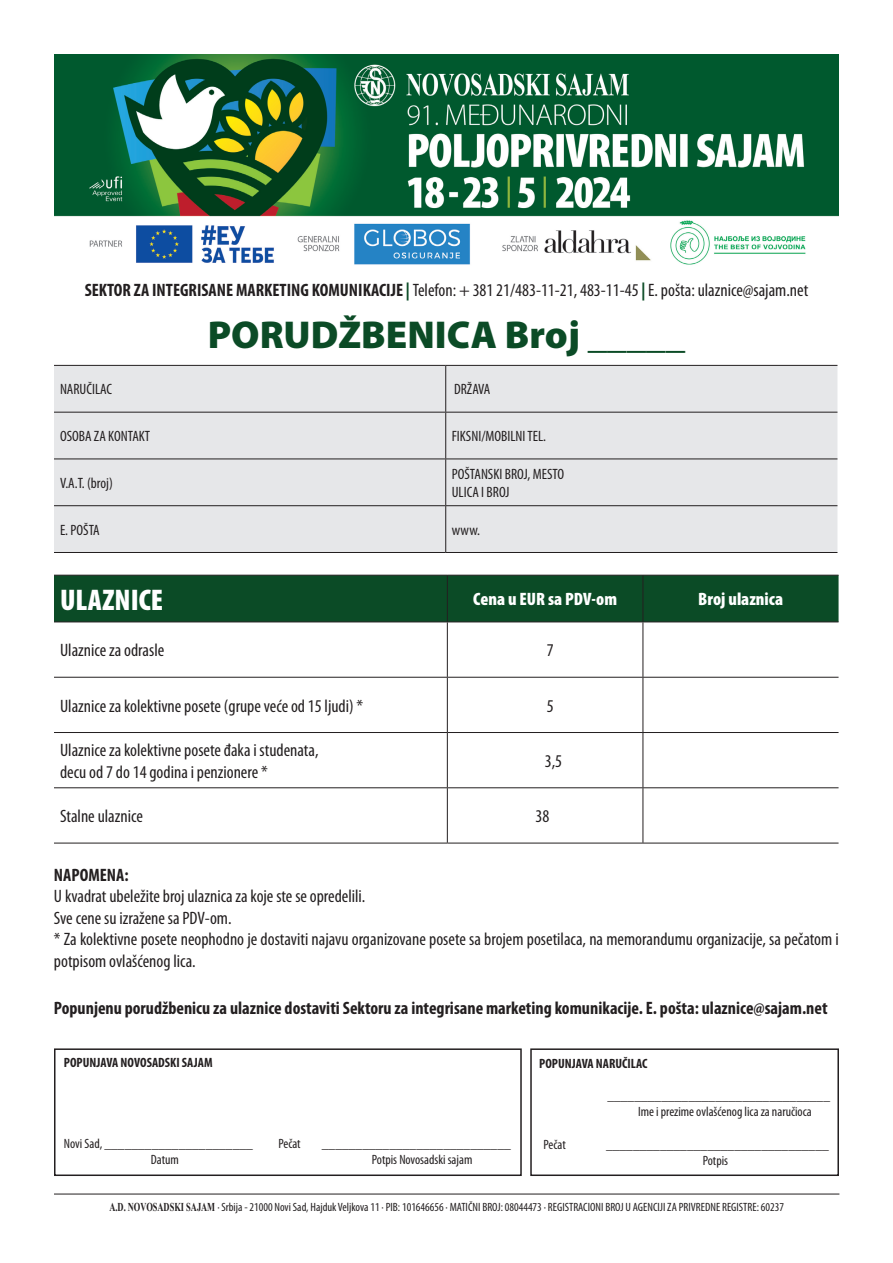
<style>
.page{position:relative;width:893px;height:1263px;background:#fff}
.page>*{position:absolute;margin:0;border:0;box-sizing:border-box;transform-origin:0 0}
.t1{font:900 39px "Myriad Pro";color:#0b4b26}
.t2{font:900 condensed 30px "Myriad Pro";color:#fff}
.t3{font:condensed 18px/21.6px "Myriad Pro";color:#231f20}
.t4{font:700 condensed 18px "Myriad Pro";color:#231f20}
.t5{font:900 condensed 18px "Myriad Pro";color:#fff}
.t6{font:condensed 15px/18px "Myriad Pro";color:#231f20}
.t7{font:condensed 13.5px/16.2px "Myriad Pro";color:#231f20}
.t8{font:700 condensed 13.5px "Myriad Pro";color:#231f20}
.t9{font:condensed 12px "Myriad Pro";color:#231f20}
.s1{font-weight:700}
.s2{font-weight:700;color:#0b4b26}
.s3{font-family:"Times New Roman";font-weight:700;font-stretch:normal}
</style>
<div class="page">
<div style="left:54px;top:366px;width:783px;height:186px;background:#e6e7e9"></div>
<hr style="left:54px;top:365px;width:392px;height:1px;background:#231f20">
<hr style="left:446px;top:365px;width:391px;height:1px;background:#231f20">
<hr style="left:445px;top:366px;width:1px;height:46px;background:#231f20">
<hr style="left:54px;top:412px;width:392px;height:1px;background:#231f20">
<hr style="left:446px;top:412px;width:391px;height:1px;background:#231f20">
<hr style="left:445px;top:412px;width:1px;height:47px;background:#231f20">
<hr style="left:54px;top:459px;width:392px;height:1px;background:#231f20">
<hr style="left:446px;top:459px;width:391px;height:1px;background:#231f20">
<hr style="left:445px;top:459px;width:1px;height:46px;background:#231f20">
<hr style="left:54px;top:505px;width:392px;height:1px;background:#231f20">
<hr style="left:446px;top:505px;width:391px;height:1px;background:#231f20">
<hr style="left:445px;top:506px;width:1px;height:46px;background:#231f20">
<hr style="left:54px;top:552px;width:392px;height:1px;background:#231f20">
<hr style="left:446px;top:552px;width:391px;height:1px;background:#231f20">
<hr style="left:54px;top:1194px;width:785px;height:1px;background:#231f20">
<div style="left:54px;top:576px;width:784px;height:45px;background:#0b4b26"></div>
<hr style="left:54px;top:575px;width:393px;height:1px;background:#231f20">
<hr style="left:447px;top:575px;width:196px;height:1px;background:#231f20">
<hr style="left:447px;top:575px;width:1px;height:46px;background:#231f20">
<hr style="left:643px;top:575px;width:195px;height:1px;background:#231f20">
<hr style="left:643px;top:575px;width:1px;height:46px;background:#231f20">
<hr style="left:54px;top:621px;width:393px;height:1px;background:#231f20">
<hr style="left:447px;top:621px;width:196px;height:1px;background:#231f20">
<hr style="left:447px;top:622px;width:1px;height:55px;background:#231f20">
<hr style="left:643px;top:621px;width:195px;height:1px;background:#231f20">
<hr style="left:643px;top:622px;width:1px;height:55px;background:#231f20">
<hr style="left:54px;top:677px;width:393px;height:1px;background:#231f20">
<hr style="left:447px;top:677px;width:196px;height:1px;background:#231f20">
<hr style="left:447px;top:678px;width:1px;height:54px;background:#231f20">
<hr style="left:643px;top:677px;width:195px;height:1px;background:#231f20">
<hr style="left:643px;top:678px;width:1px;height:54px;background:#231f20">
<hr style="left:54px;top:732px;width:393px;height:1px;background:#231f20">
<hr style="left:447px;top:732px;width:196px;height:1px;background:#231f20">
<hr style="left:447px;top:733px;width:1px;height:54px;background:#231f20">
<hr style="left:643px;top:732px;width:195px;height:1px;background:#231f20">
<hr style="left:643px;top:733px;width:1px;height:54px;background:#231f20">
<hr style="left:54px;top:787px;width:393px;height:1px;background:#231f20">
<hr style="left:447px;top:787px;width:196px;height:1px;background:#231f20">
<hr style="left:447px;top:788px;width:1px;height:55px;background:#231f20">
<hr style="left:643px;top:787px;width:195px;height:1px;background:#231f20">
<hr style="left:643px;top:788px;width:1px;height:55px;background:#231f20">
<hr style="left:54px;top:843px;width:393px;height:1px;background:#231f20">
<hr style="left:447px;top:843px;width:196px;height:1px;background:#231f20">
<hr style="left:643px;top:843px;width:195px;height:1px;background:#231f20">
<div style="left:530px;top:1048px;width:309px;height:128px;border:2px solid #231f20"></div>
<div style="left:54px;top:1048px;width:468px;height:128px;border:2px solid #231f20"></div>
<img style="left:54px;top:54px;width:785px;height:211px">
<p class="t3" style="left:85px;top:280px;width:725px"><span class="s1">SEKTOR ZA INTEGRISANE MARKETING KOMUNIKACIJE</span> <span class="s2">|</span> Telefon: + 381 21/483-11-21, 483-11-45 <span class="s2">|</span> E. pošta: ulaznice@sajam.net</p>
<h1 class="t1" style="left:208px;top:312px;width:479px">PORUDŽBENICA Broj _____</h1>
<p class="t6" style="left:60px;top:381px;width:54px">NARUČILAC</p>
<p class="t6" style="left:454px;top:381px;width:38px">DRŽAVA</p>
<p class="t6" style="left:60px;top:427px;width:92px">OSOBA ZA KONTAKT</p>
<p class="t6" style="left:452px;top:427px;width:96px">FIKSNI/MOBILNI TEL.</p>
<p class="t6" style="left:60px;top:474px;width:54px">V.A.T. (broj)</p>
<p class="t6" style="left:452px;top:465px;width:114px">POŠTANSKI BROJ, MESTO<br>ULICA I BROJ</p>
<p class="t6" style="left:60px;top:521px;width:41px">E. POŠTA</p>
<p class="t6" style="left:452px;top:521px;width:30px">www.</p>
<h2 class="t2" style="left:60px;top:583px;width:105px">ULAZNICE</h2>
<p class="t5" style="left:473px;top:589px;width:145px">Cena u EUR sa PDV-om</p>
<p class="t5" style="left:698px;top:589px;width:87px">Broj ulaznica</p>
<p class="t3" style="left:60px;top:640px;width:106px">Ulaznice za odrasle</p>
<p class="t3" style="left:547px;top:640px;width:8px">7</p>
<p class="t3" style="left:60px;top:695px;width:305px">Ulaznice za kolektivne posete (grupe veće od 15 ljudi) *</p>
<p class="t3" style="left:547px;top:695px;width:8px">5</p>
<p class="t3" style="left:60px;top:740px;width:260px">Ulaznice za kolektivne posete đaka i studenata, decu od 7 do 14 godina i penzionere *</p>
<p class="t3" style="left:545px;top:750px;width:19px">3,5</p>
<p class="t3" style="left:60px;top:806px;width:84px">Stalne ulaznice</p>
<p class="t3" style="left:535px;top:806px;width:15px">38</p>
<p class="t4" style="left:54px;top:865px;width:76px">NAPOMENA:</p>
<p class="t3" style="left:54px;top:886px;width:786px">U kvadrat ubeležite broj ulaznica za koje ste se opredelili.<br>Sve cene su izražene sa PDV-om.<br>* Za kolektivne posete neophodno je dostaviti najavu organizovane posete sa brojem posetilaca, na memorandumu organizacije, sa pečatom i potpisom ovlašćenog lica.</p>
<p class="t4" style="left:54px;top:998px;width:775px">Popunjenu porudžbenicu za ulaznice dostaviti Sektoru za integrisane marketing komunikacije. E. pošta: ulaznice@sajam.net</p>
<p class="t8" style="left:64px;top:1055px;width:150px">POPUNJAVA NOVOSADSKI SAJAM</p>
<p class="t7" style="left:64px;top:1136px;width:190px">Novi Sad, ______________________</p>
<p class="t7" style="left:278px;top:1136px;width:24px">Pečat</p>
<p class="t7" style="left:322px;top:1136px;width:191px">____________________________</p>
<p class="t7" style="left:151px;top:1152px;width:29px">Datum</p>
<p class="t7" style="left:372px;top:1152px;width:102px">Potpis Novosadski sajam</p>
<p class="t8" style="left:539px;top:1056px;width:110px">POPUNJAVA NARUČILAC</p>
<p class="t7" style="left:638px;top:1088px;width:193px;text-indent:-31px">_________________________________<br>Ime i prezime ovlašćenog lica za naručioca</p>
<p class="t7" style="left:543px;top:1136px;width:24px">Pečat</p>
<p class="t7" style="left:606px;top:1136px;width:224px;text-align:center">_________________________________<br>Potpis</p>
<p class="t9" style="left:109px;top:1200px;width:676px"><span class="s3">A.D. NOVOSADSKI SAJAM</span> · Srbija - 21000 Novi Sad, Hajduk Veljkova 11 · PIB: 101646656 · MATIČNI BROJ: 08044473 · REGISTRACIONI BROJ U AGENCIJI ZA PRIVREDNE REGISTRE: 60237</p>
</div>
